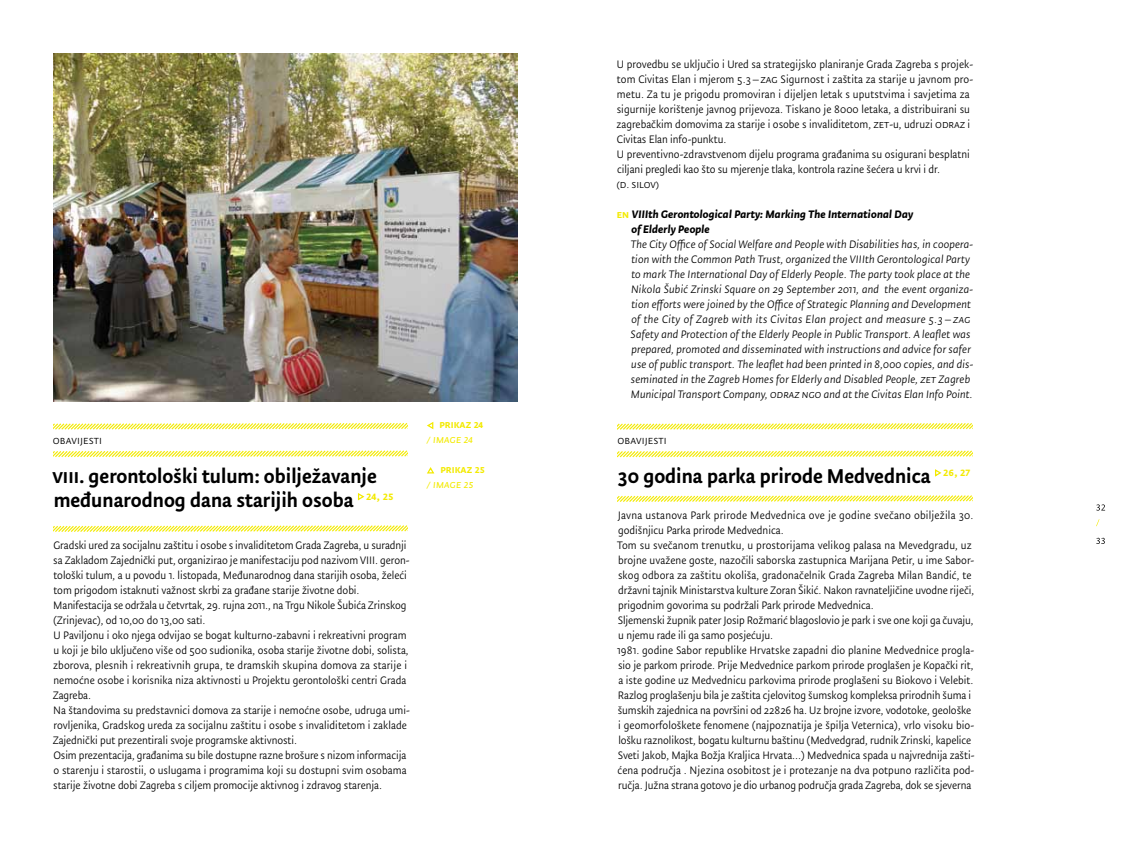
<style>
.page{position:relative;width:1134px;height:851px;background:#fff}
.page>*{position:absolute;margin:0;border:0;box-sizing:border-box;transform-origin:0 0}
.t1{font:500 22.5px/23.8px "Tempera Pro";color:#000}
.t2{font:12.5px "Tempera Pro Normal";letter-spacing:.01em;color:#000}
.t3{font:12.25px/15px "Tempera Pro Normal";letter-spacing:-.005em;color:#000}
.t4{font:italic 12.25px/15px "Tempera Pro Normal";letter-spacing:.01em;color:#000}
.t5{font:italic 700 12.25px/15px "Tempera Pro";letter-spacing:.01em;color:#000}
.t6{font:500 12.25px "Tempera Pro";letter-spacing:.01em;color:#f3ea00}
.t7{font:12.25px "Tempera Pro Book B Italic";letter-spacing:.01em;color:#f3ea00}
.s1{font-weight:500;font-style:normal;color:#f3ea00}
</style>
<div class="page">
<svg style="left:53px;top:423px;width:354px;height:7px"></svg>
<svg style="left:53px;top:450px;width:354px;height:7px"></svg>
<svg style="left:357px;top:493px;width:8px;height:8px"></svg>
<svg style="left:53px;top:525px;width:354px;height:7px"></svg>
<img style="left:53px;top:53px;width:464px;height:348px">
<svg style="left:427px;top:421px;width:7px;height:9px"></svg>
<svg style="left:427px;top:467px;width:8px;height:7px"></svg>
<svg style="left:618px;top:423px;width:354px;height:7px"></svg>
<svg style="left:618px;top:450px;width:354px;height:8px"></svg>
<svg style="left:935px;top:469px;width:7px;height:8px"></svg>
<svg style="left:618px;top:495px;width:354px;height:7px"></svg>
<svg style="left:1096px;top:537px;width:9px;height:7px"></svg>
<svg style="left:1096px;top:504px;width:9px;height:6px"></svg>
<p class="t2" style="left:53px;top:433px;width:51px">obavijesti</p>
<h1 class="t1" style="left:52px;top:464px;width:343px">viii. gerontološki tulum: obilježavanje međunarodnog dana starijih osoba <sup>24,</sup> <sup>25</sup></h1>
<p class="t3" style="left:53px;top:537px;width:359px">Gradski ured za socijalnu zaštitu i osobe s invaliditetom Grada Zagreba, u suradnji sa Zakladom Zajednički put, organizirao je manifestaciju pod nazivom VIII. geron&shy;tološki tulum, a u povodu 1. listopada, Međunarodnog dana starijih osoba, želeći tom prigodom istaknuti važnost skrbi za građane starije životne dobi.<br>Manifestacija se održala u četvrtak, 29. rujna 2011., na Trgu Nikole Šubića Zrinskog (Zrinjevac), od 10,00 do 13,00 sati.<br>U Paviljonu i oko njega odvijao se bogat kulturno-zabavni i rekreativni program u koji je bilo uključeno više od 500 sudionika, osoba starije životne dobi, solista, zborova, plesnih i rekreativnih grupa, te dramskih skupina domova za starije i nemoćne osobe i korisnika niza aktivnosti u Projektu gerontološki centri Grada Zagreba.<br>Na štandovima su predstavnici domova za starije i nemoćne osobe, udruga umi&shy;rovljenika, Gradskog ureda za socijalnu zaštitu i osobe s invaliditetom i zaklade Zajednički put prezentirali svoje programske aktivnosti.<br>Osim prezentacija, građanima su bile dostupne razne brošure s nizom informacija o starenju i starostii, o uslugama i programima koji su dostupni svim osobama starije životne dobi Zagreba s ciljem promocije aktivnog i zdravog starenja.</p>
<p class="t6" style="left:439px;top:417px;width:46px">prikaz 24</p>
<p class="t7" style="left:427px;top:433px;width:48px">/ image 24</p>
<p class="t6" style="left:440px;top:462px;width:46px">prikaz 25</p>
<p class="t7" style="left:427px;top:478px;width:48px">/ image 25</p>
<p class="t3" style="left:616px;top:57px;width:358px">U provedbu se uključio i Ured sa strategijsko planiranje Grada Zagreba s projek&shy;tom Civitas Elan i mjerom 5.3 – zag Sigurnost i zaštita za starije u javnom pro&shy;metu. Za tu je prigodu promoviran i dijeljen letak s uputstvima i savjetima za sigurnije korištenje javnog prijevoza. Tiskano je 8000 letaka, a distribuirani su zagrebačkim domovima za starije i osobe s invaliditetom, zet-u, udruzi odraz i Civitas Elan info-punktu.<br>U preventivno-zdravstvenom dijelu programa građanima su osigurani besplatni ciljani pregledi kao što su mjerenje tlaka, kontrola razine šećera u krvi i dr.<br>(d. silov)</p>
<p class="t5" style="left:631px;top:207px;width:283px;text-indent:-15px"><span class="s1">en</span> VIIIth Gerontological Party: Marking The International Day of Elderly People</p>
<p class="t4" style="left:631px;top:237px;width:344px">The City Office of Social Welfare and People with Disabilities has, in coopera&shy;tion with the Common Path Trust, organized the VIIIth Gerontological Party to mark The International Day of Elderly People. The party took place at the Nikola Šubić Zrinski Square on 29 September 2011, and the event organiza&shy;tion efforts were joined by the Office of Strategic Planning and Development of the City of Zagreb with its Civitas Elan project and measure 5.3 – zag Safety and Protection of the Elderly People in Public Transport. A leaflet was prepared, promoted and disseminated with instructions and advice for safer use of public transport. The leaflet had been printed in 8,000 copies, and dis&shy;seminated in the Zagreb Homes for Elderly and Disabled People, zet Zagreb Municipal Transport Company, odraz ngo and at the Civitas Elan Info Point.</p>
<p class="t2" style="left:617px;top:433px;width:51px">obavijesti</p>
<h1 class="t1" style="left:617px;top:464px;width:354px">30 godina parka prirode Medvednica <sup>26,</sup> <sup>27</sup></h1>
<p class="t3" style="left:617px;top:507px;width:359px">Javna ustanova Park prirode Medvednica ove je godine svečano obilježila 30. godišnjicu Parka prirode Medvednica.<br>Tom su svečanom trenutku, u prostorijama velikog palasa na Mevedgradu, uz brojne uvažene goste, nazočili saborska zastupnica Marijana Petir, u ime Sabor&shy;skog odbora za zaštitu okoliša, gradonačelnik Grada Zagreba Milan Bandić, te državni tajnik Ministarstva kulture Zoran Šikić. Nakon ravnateljičine uvodne riječi, prigodnim govorima su podržali Park prirode Medvednica.<br>Sljemenski župnik pater Josip Rožmarić blagoslovio je park i sve one koji ga čuvaju, u njemu rade ili ga samo posjećuju.<br>1981. godine Sabor republike Hrvatske zapadni dio planine Medvednice progla&shy;sio je parkom prirode. Prije Medvednice parkom prirode proglašen je Kopački rit, a iste godine uz Medvednicu parkovima prirode proglašeni su Biokovo i Velebit.<br>Razlog proglašenju bila je zaštita cjelovitog šumskog kompleksa prirodnih šuma i šumskih zajednica na površini od 22826 ha. Uz brojne izvore, vodotoke, geološke i geomorfološkete fenomene (najpoznatija je špilja Veternica), vrlo visoku bio&shy;lošku raznolikost, bogatu kulturnu baštinu (Medvedgrad, rudnik Zrinski, kapelice Sveti Jakob, Majka Božja Kraljica Hrvata...) Medvednica spada u najvrednija zašti&shy;ćena područja . Njezina osobitost je i protezanje na dva potpuno različita pod&shy;ručja. Južna strana gotovo je dio urbanog područja grada Zagreba, dok se sjeverna</p>
</div>
